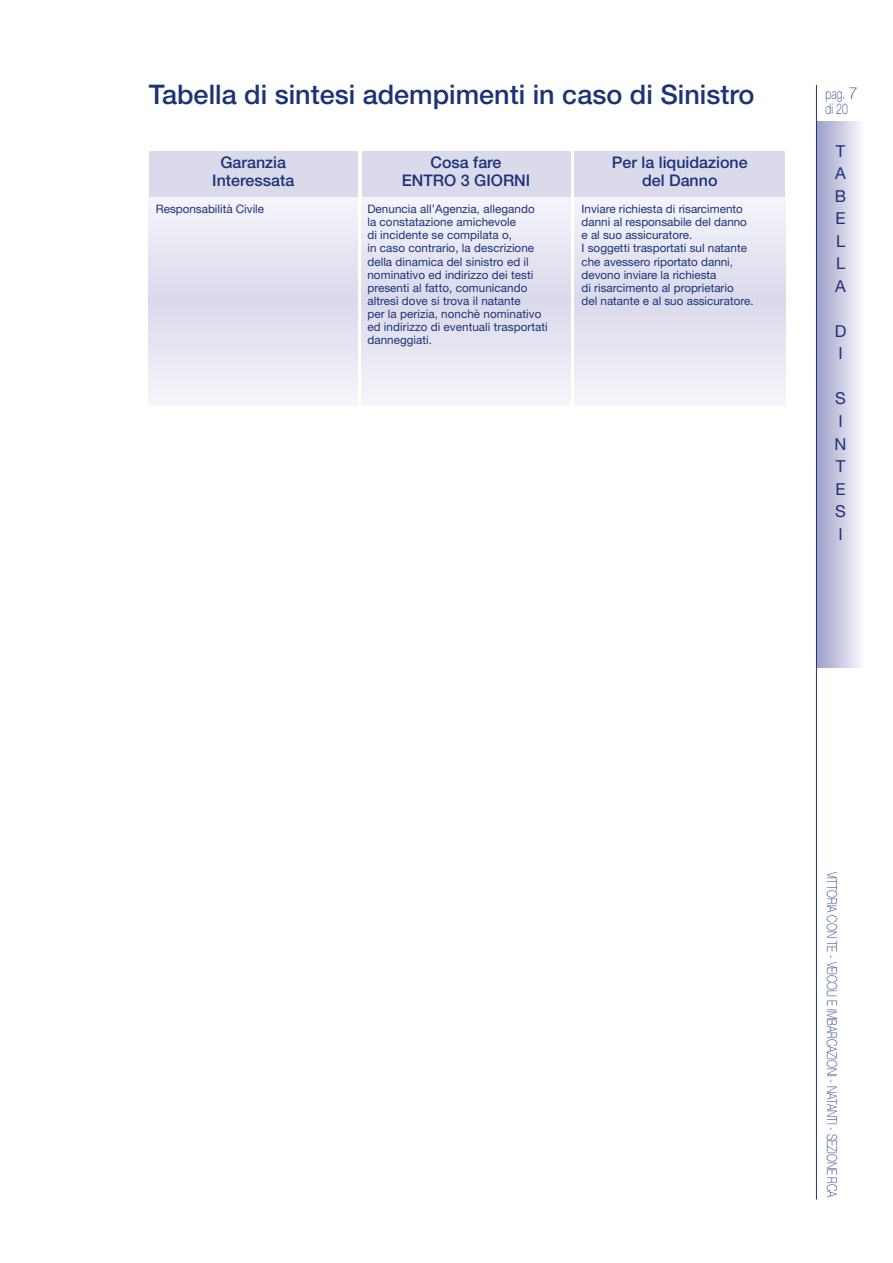
<style>
.page{position:relative;width:893px;height:1263px;background:#fff}
.page>*{position:absolute;margin:0;border:0;box-sizing:border-box;transform-origin:0 0}
.t1{font:500 27px "Helvetica Neue LT Std";color:#1d3378}
.t2{font:16.5px/22.5px "Helvetica Neue LT Std";color:#1d3378}
.t3{font:500 16.05px/17.9px "Helvetica Neue LT Std";color:#1d3379;text-align:center}
.t4{font:100 14.7px/15px "Helvetica Neue LT Std";letter-spacing:.01em;color:#1d3378;scale:.71 1}
.t5{font:100 13.65px "Helvetica Neue LT Std";color:#1d3378;scale:.77 1}
.t6{font:11.7px/13px "Helvetica Neue LT Std";letter-spacing:.005em;color:#1d3379}
.s1{font-size:16.5px}
</style>
<div class="page">
<div style="left:149px;top:197px;width:209px;height:208px;background:linear-gradient(to right,#e7e7f3,#e7e7f3)"></div>
<div style="left:362px;top:197px;width:208px;height:208px;background:linear-gradient(to right,#e7e7f3,#e7e7f3)"></div>
<div style="left:574px;top:197px;width:211px;height:208px;background:linear-gradient(to right,#e7e7f3,#e7e7f3)"></div>
<div style="left:149px;top:151px;width:209px;height:46px;background:#dadaeb"></div>
<div style="left:362px;top:151px;width:208px;height:46px;background:#dadaeb"></div>
<div style="left:574px;top:151px;width:211px;height:46px;background:#dadaeb"></div>
<div style="left:816px;top:121px;width:49px;height:546px;background:linear-gradient(to right,#9c9cc6,#fdfcff)"></div>
<hr style="left:816px;top:85px;width:1px;height:1114px;background:#1d3378">
<h1 class="t1" style="left:149px;top:79px;width:607px">Tabella di sintesi adempimenti in caso di Sinistro</h1>
<h3 class="t3" style="left:212px;top:154px;width:83px">Garanzia<br>Interessata</h3>
<h3 class="t3" style="left:402px;top:154px;width:130px">Cosa fare<br>ENTRO 3 GIORNI</h3>
<h3 class="t3" style="left:612px;top:154px;width:137px">Per la liquidazione del Danno</h3>
<p class="t6" style="left:367px;top:202px;width:182px">Denuncia all’Agenzia, allegando<br>la constatazione amichevole<br>di incidente se compilata o,<br>in caso contrario, la descrizione della dinamica del sinistro ed il nominativo ed indirizzo dei testi presenti al fatto, comunicando altresì dove si trova il natante<br>per la perizia, nonchè nominativo ed indirizzo di eventuali trasportati danneggiati.</p>
<p class="t6" style="left:582px;top:202px;width:174px">Inviare richiesta di risarcimento danni al responsabile del danno e al suo assicuratore.<br>I soggetti trasportati sul natante che avessero riportato danni, devono inviare la richiesta<br>di risarcimento al proprietario<br>del natante e al suo assicuratore.</p>
<p class="t6" style="left:156px;top:202px;width:110px">Responsabilità Civile</p>
<p class="t4" style="left:825px;top:86px;width:47px">pag. <span class="s1">7 </span>di 20</p>
<h2 class="t2" style="left:835px;top:140px;width:13px;text-align:justify">T A B E L L A</h2>
<h2 class="t2" style="left:835px;top:320px;width:13px">D<br>I</h2>
<h2 class="t2" style="left:835px;top:387px;width:13px">S<br>I<br>N<br>T<br>E<br>S<br>I</h2>
<p class="t5" style="left:840px;top:872px;width:425px;rotate:90deg">VITTORIA CON TE - VEICOLI E IMBARCAZIONI - NATANTI - SEZIONE RCA</p>
</div>
